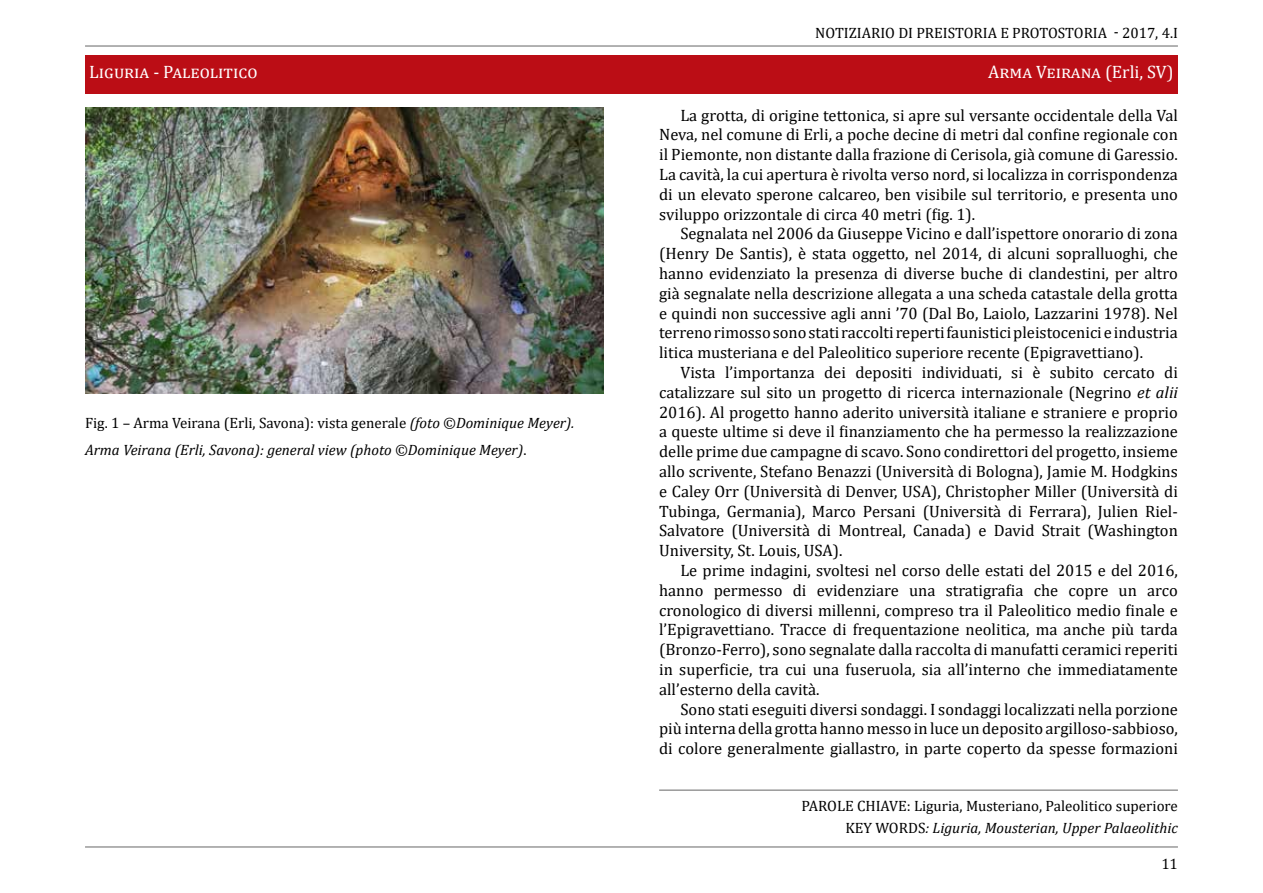
<style>
.page{position:relative;width:1263px;height:893px;background:#fff}
.page>*{position:absolute;margin:0;border:0;box-sizing:border-box;transform-origin:0 0}
.t1{font:18px "Cambria";color:#fff}
.t2{font:16.5px/19.8px "Cambria";color:#000;text-align:justify}
.t3{font:15px/22.2px "Cambria";color:#000;text-align:right}
.t4{font:italic 15px/26.5px "Cambria";color:#000}
.s1{font-style:normal}
.s2{font-style:italic}
</style>
<div class="page">
<hr style="left:85px;top:45px;width:1093px;height:2px;background:#999">
<hr style="left:85px;top:846px;width:1093px;height:2px;background:#999">
<div style="left:85px;top:55px;width:1093px;height:39px;background:#bb0d15"></div>
<hr style="left:659px;top:789px;width:519px;height:2px;background:#999">
<img style="left:85px;top:108px;width:519px;height:285px">
<p class="t3" style="left:815px;top:22px;width:364px">NOTIZIARIO DI PREISTORIA E PROTOSTORIA - 2017, 4.I</p>
<p class="t1" style="left:89px;top:61px;width:170px">Liguria - Paleolitico</p>
<p class="t1" style="left:988px;top:61px;width:187px">Arma Veirana (Erli, SV)</p>
<p class="t4" style="left:85px;top:409px;width:491px"><span class="s1">Fig. 1 – Arma Veirana (Erli, Savona): vista generale</span> (foto ©Dominique Meyer).<br>Arma Veirana (Erli, Savona): general view (photo ©Dominique Meyer)<span class="s1">.</span></p>
<p class="t2" style="left:659px;top:105px;width:520px;text-indent:21px">La grotta, di origine tettonica, si apre sul versante occidentale della Val Neva, nel comune di Erli, a poche decine di metri dal confine regionale con il Piemonte, non distante dalla frazione di Cerisola, già comune di Garessio.<br>La cavità, la cui apertura è rivolta verso nord, si localizza in corrispondenza di un elevato sperone calcareo, ben visibile sul territorio, e presenta uno sviluppo orizzontale di circa 40 metri (fig. 1).</p>
<p class="t2" style="left:659px;top:224px;width:520px;text-indent:21px">Segnalata nel 2006 da Giuseppe Vicino e dall’ispettore onorario di zona (Henry De Santis), è stata oggetto, nel 2014, di alcuni sopralluoghi, che hanno evidenziato la presenza di diverse buche di clandestini, per altro già segnalate nella descrizione allegata a una scheda catastale della grotta e quindi non successive agli anni ’70 (Dal Bo, Laiolo, Lazzarini 1978). Nel terreno rimosso sono stati raccolti reperti faunistici pleistocenici e industria litica musteriana e del Paleolitico superiore recente (Epigravettiano).</p>
<p class="t2" style="left:659px;top:362px;width:520px;text-indent:21px">Vista l’importanza dei depositi individuati, si è subito cercato di catalizzare sul sito un progetto di ricerca internazionale (Negrino <span class="s2">et alii </span>2016). Al progetto hanno aderito università italiane e straniere e proprio a queste ultime si deve il finanziamento che ha permesso la realizzazione delle prime due campagne di scavo. Sono condirettori del progetto, insieme allo scrivente, Stefano Benazzi (Università di Bologna), Jamie M. Hodgkins e Caley Orr (Università di Denver, USA), Christopher Miller (Università di Tubinga, Germania), Marco Persani (Università di Ferrara), Julien Riel-Salvatore (Università di Montreal, Canada) e David Strait (Washington University, St. Louis, USA).</p>
<p class="t2" style="left:659px;top:560px;width:520px;text-indent:21px">Le prime indagini, svoltesi nel corso delle estati del 2015 e del 2016, hanno permesso di evidenziare una stratigrafia che copre un arco cronologico di diversi millenni, compreso tra il Paleolitico medio finale e l’Epigravettiano. Tracce di frequentazione neolitica, ma anche più tarda (Bronzo-Ferro), sono segnalate dalla raccolta di manufatti ceramici reperiti in superficie, tra cui una fuseruola, sia all’interno che immediatamente all’esterno della cavità.</p>
<p class="t2" style="left:659px;top:699px;width:520px;text-indent:21px">Sono stati eseguiti diversi sondaggi. I sondaggi localizzati nella porzione più interna della grotta hanno messo in luce un deposito argilloso-sabbioso, di colore generalmente giallastro, in parte coperto da spesse formazioni</p>
<p class="t3" style="left:801px;top:795px;width:378px">PAROLE CHIAVE: Liguria, Musteriano, Paleolitico superiore<br>KEY WORDS<span class="s2">: Liguria, Mousterian, Upper Palaeolithic</span></p>
<p class="t3" style="left:1161px;top:852px;width:18px">11</p>
</div>
